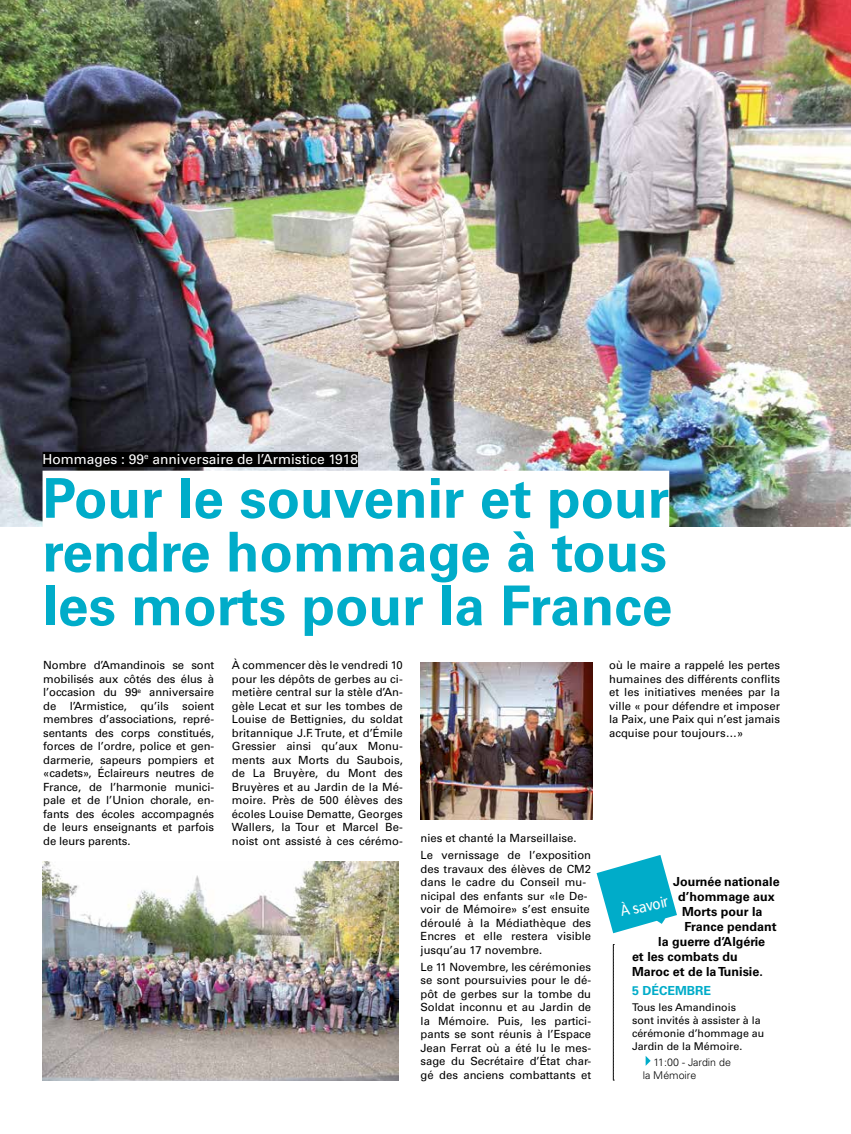
<style>
.page{position:relative;width:851px;height:1134px;background:#fff}
.page>*{position:absolute;margin:0;border:0;box-sizing:border-box;transform-origin:0 0}
.t1{font:700 55px/53.8px "Univers LT";color:#00acc9;text-align:justify}
.t2{font:15.5px "Francophil Sans";color:#fff}
.t3{font:13.75px "Univers LT";color:#fff}
.t4{font:700 12.5px "Univers LT";color:#000}
.t5{font:700 12.5px "Univers LT";color:#00acc9}
.t6{font:11.25px/13.5px "Univers LT";color:#000;text-align:justify}
.t7{font:10.62px/12.8px "Univers LT";color:#000}
.t8{font:300 10.62px/12.8px "Univers LT";color:#000}
</style>
<div class="page">
<img style="left:0;top:0;width:850px;height:526px">
<div style="left:43px;top:452px;width:315px;height:15px;background:#000"></div>
<div style="left:43px;top:471px;width:626px;height:61px;background:#fff"></div>
<svg style="left:645px;top:1056px;width:5px;height:10px"></svg>
<svg style="left:596px;top:855px;width:81px;height:78px"></svg>
<img style="left:420px;top:663px;width:172px;height:156px">
<img style="left:43px;top:861px;width:355px;height:220px">
<svg style="left:613px;top:944px;width:1px;height:137px"></svg>
<p class="t3" style="left:43px;top:451px;width:317px">Hommages : 99<sup>e</sup> anniversaire de l’Armistice 1918</p>
<h1 class="t1" style="left:43px;top:472px;width:631px">Pour le souvenir et pour rendre hommage à tous les morts pour la France</h1>
<p class="t6" style="left:43px;top:659px;width:172px">Nombre d’Amandinois se sont mobilisés aux côtés des élus à l’occasion du 99<sup>e</sup> anniversaire de l’Armistice, qu’ils soient membres d’associations, repré&shy;sentants des corps constitués, forces de l’ordre, police et gen&shy;darmerie, sapeurs pompiers et «cadets», Éclaireurs neutres de France, de l’harmonie munici&shy;pale et de l’Union chorale, en&shy;fants des écoles accompagnés de leurs enseignants et parfois de leurs parents.</p>
<p class="t6" style="left:232px;top:659px;width:172px">À commencer dès le vendredi 10 pour les dépôts de gerbes au ci&shy;metière central sur la stèle d’An&shy;gèle Lecat et sur les tombes de Louise de Bettignies, du soldat britannique J.F. Trute, et d’Émile Gressier ainsi qu’aux Monu&shy;ments aux Morts du Saubois, de La Bruyère, du Mont des Bruyères et au Jardin de la Mé&shy;moire. Près de 500 élèves des écoles Louise Dematte, Georges Wallers, la Tour et Marcel Be&shy;noist ont assisté à ces cérémo-</p>
<p class="t6" style="left:420px;top:830px;width:172px;line-height:17px">nies et chanté la Marseillaise.<br>Le vernissage de l’exposition</p>
<p class="t6" style="left:420px;top:862px;width:172px;text-align:left">des travaux des élèves de CM2 dans le cadre du Conseil mu&shy;nicipal des enfants sur «le De&shy;voir de Mémoire» s’est ensuite déroulé à la Médiathèque des<br>Encres et elle restera visible jusqu’au 17 novembre.</p>
<p class="t6" style="left:420px;top:960px;width:172px">Le 11 Novembre, les cérémonies se sont poursuivies pour le dé&shy;pôt de gerbes sur la tombe du Soldat inconnu et au Jardin de la Mémoire. Puis, les partici&shy;pants se sont réunis à l’Espace Jean Ferrat où a été lu le mes&shy;sage du Secrétaire d’État char&shy;gé des anciens combattants et</p>
<p class="t6" style="left:609px;top:659px;width:172px">où le maire a rappelé les pertes humaines des différents conflits et les initiatives menées par la ville « pour défendre et imposer la Paix, une Paix qui n’est jamais acquise pour toujours…»</p>
<p class="t4" style="left:673px;top:875px;width:108px">Journée nationale</p>
<p class="t4" style="left:678px;top:890px;width:98px">d’hommage aux</p>
<p class="t4" style="left:682px;top:905px;width:82px">Morts pour la</p>
<p class="t4" style="left:684px;top:920px;width:93px">France pendant</p>
<p class="t4" style="left:658px;top:935px;width:108px">la guerre d’Algérie</p>
<p class="t4" style="left:632px;top:950px;width:107px">et les combats du</p>
<p class="t4" style="left:632px;top:965px;width:132px">Maroc et de la Tunisie.</p>
<p class="t5" style="left:632px;top:983px;width:81px">5 DÉCEMBRE</p>
<p class="t7" style="left:632px;top:1001px;width:134px">Tous les Amandinois<br>sont invités à assister à la cérémonie d’hommage au<br>Jardin de la Mémoire.</p>
<p class="t8" style="left:642px;top:1056px;width:90px;text-indent:11px">11:00 - Jardin de la Mémoire</p>
<h2 class="t2" style="left:618px;top:902px;width:50px;rotate:-12deg">À savoir</h2>
</div>
